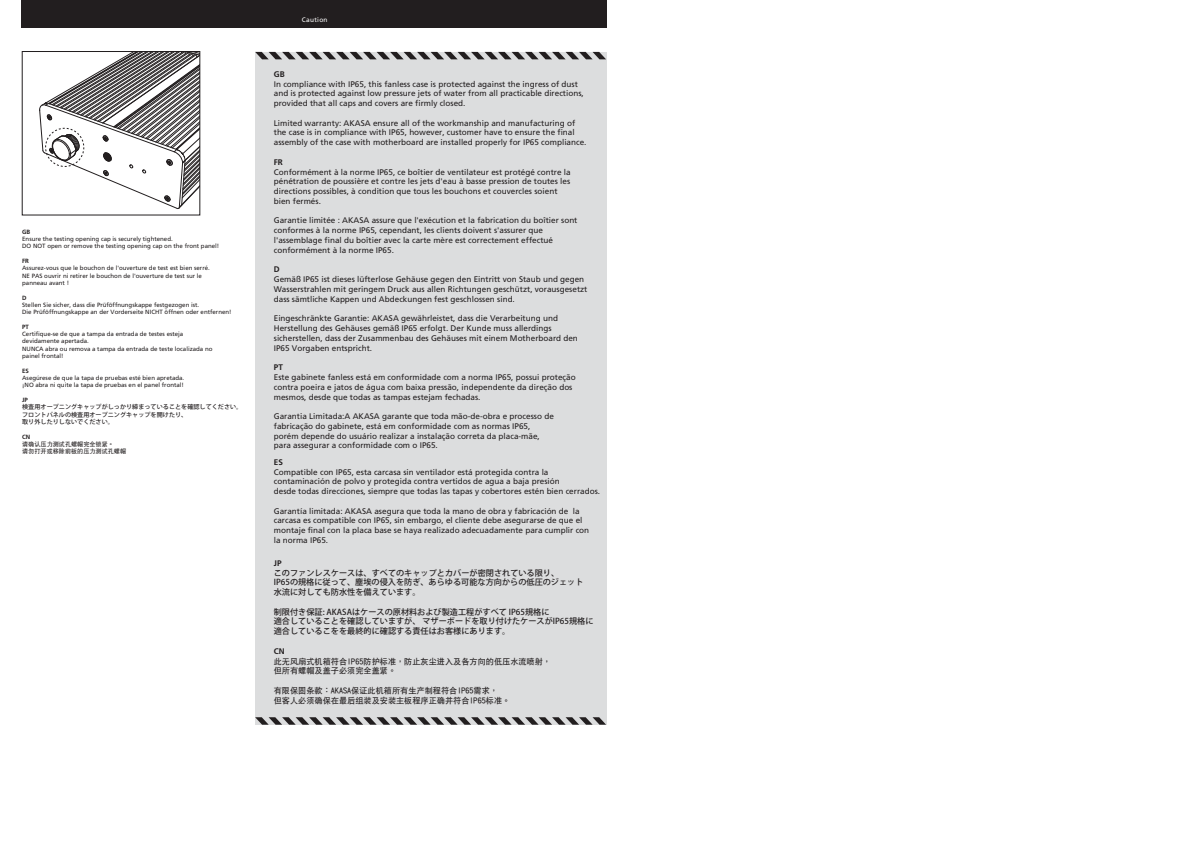
<style>
.page{position:relative;width:1190px;height:842px;background:#fff}
.page>*{position:absolute;margin:0;border:0;box-sizing:border-box;transform-origin:0 0}
.t1{font:8.1px/9.8px "Frutiger";color:#221e1f}
.t2{font:500 8.1px/9.8px "Koz Go Pro";color:#221e1f}
.t3{font:8.1px/9.8px "DF Hei W7 GB5";color:#221e1f}
.t4{font:700 8.1px "Frutiger";color:#221e1f}
.t5{font:6.5px "Frutiger";letter-spacing:.05em;color:#fff}
.t6{font:6.1px/7.3px "Frutiger";color:#221e1f}
.t7{font:500 6.1px/7.3px "Koz Go Pro";color:#221e1f}
.t8{font:6.1px/7.3px "DF Hei W7 GB5";color:#221e1f}
.t9{font:700 6.1px "Frutiger";color:#221e1f}
</style>
<div class="page">
<div style="left:255px;top:52px;width:351px;height:673px;background:#dcddde"></div>
<div style="left:22px;top:51px;width:178px;height:165px;border:1px solid #221e1f"></div>
<svg style="left:39px;top:52px;width:162px;height:157px"></svg>
<div style="left:45px;top:128px;width:39px;height:39px;border:1px dashed #221e1f;border-radius:50%"></div>
<div style="left:22px;top:0;width:585px;height:28px;background:#221e1f"></div>
<svg style="left:255px;top:52px;width:351px;height:7px"></svg>
<svg style="left:255px;top:717px;width:351px;height:8px"></svg>
<p class="t9" style="left:22px;top:228px;width:10px">GB</p>
<p class="t6" style="left:22px;top:235px;width:198px">Ensure the testing opening cap is securely tightened.<br>DO NOT open or remove the testing opening cap on the front panel!</p>
<p class="t9" style="left:22px;top:257px;width:8px">FR</p>
<p class="t6" style="left:22px;top:264px;width:189px">Assurez-vous que le bouchon de l'ouverture de test est bien serré.<br>NE PAS ouvrir ni retirer le bouchon de l'ouverture de test sur le panneau avant !</p>
<p class="t9" style="left:22px;top:294px;width:6px">D</p>
<p class="t6" style="left:22px;top:301px;width:211px">Stellen Sie sicher, dass die Prüföffnungskappe festgezogen ist.<br>Die Prüföffnungskappe an der Vorderseite NICHT öffnen oder entfernen!</p>
<p class="t9" style="left:22px;top:323px;width:8px">PT</p>
<p class="t6" style="left:22px;top:330px;width:192px">Certifique-se de que a tampa da entrada de testes esteja devidamente apertada.<br>NUNCA abra ou remova a tampa da entrada de teste localizada no painel frontal!</p>
<p class="t9" style="left:22px;top:367px;width:8px">ES</p>
<p class="t6" style="left:22px;top:374px;width:164px">Asegúrese de que la tapa de pruebas esté bien apretada. ¡NO abra ni quite la tapa de pruebas en el panel frontal!</p>
<p class="t9" style="left:22px;top:396px;width:7px">JP</p>
<p class="t7" style="left:22px;top:404px;width:222px">検査用オープニングキャップがしっかり締まっていることを確認してください。フロントパネルの検査用オープニングキャップを開けたり、<br>取り外したりしないでください。</p>
<p class="t9" style="left:22px;top:433px;width:10px">CN</p>
<p class="t8" style="left:22px;top:441px;width:105px">請確認壓力測試孔螺帽完全鎖緊。<br>請勿打開或移除前板的壓力測試孔螺帽</p>
<p class="t5" style="left:302px;top:16px;width:27px">Caution</p>
<p class="t4" style="left:274px;top:69px;width:12px">GB</p>
<p class="t1" style="left:274px;top:79px;width:311px">In compliance with IP65, this fanless case is protected against the ingress of dust and is protected against low pressure jets of water from all practicable directions, provided that all caps and covers are firmly closed.</p>
<p class="t1" style="left:274px;top:118px;width:314px">Limited warranty: AKASA ensure all of the workmanship and manufacturing of the case is in compliance with IP65, however, customer have to ensure the final assembly of the case with motherboard are installed properly for IP65 compliance.</p>
<p class="t4" style="left:274px;top:157px;width:11px">FR</p>
<p class="t1" style="left:274px;top:167px;width:298px">Conformément à la norme IP65, ce boîtier de ventilateur est protégé contre la pénétration de poussière et contre les jets d'eau à basse pression de toutes les directions possibles, à condition que tous les bouchons et couvercles soient bien fermés.</p>
<p class="t1" style="left:274px;top:216px;width:305px">Garantie limitée : AKASA assure que l'exécution et la fabrication du boîtier sont conformes à la norme IP65, cependant, les clients doivent s'assurer que l'assemblage final du boîtier avec la carte mère est correctement effectué conformément à la norme IP65.</p>
<p class="t4" style="left:274px;top:265px;width:7px">D</p>
<p class="t1" style="left:274px;top:275px;width:315px">Gemäß IP65 ist dieses lüfterlose Gehäuse gegen den Eintritt von Staub und gegen<br>Wasserstrahlen mit geringem Druck aus allen Richtungen geschützt, vorausgesetzt dass sämtliche Kappen und Abdeckungen fest geschlossen sind.</p>
<p class="t1" style="left:274px;top:314px;width:305px">Eingeschränkte Garantie: AKASA gewährleistet, dass die Verarbeitung und Herstellung des Gehäuses gemäß IP65 erfolgt. Der Kunde muss allerdings sicherstellen, dass der Zusammenbau des Gehäuses mit einem Motherboard den IP65 Vorgaben entspricht.</p>
<p class="t4" style="left:274px;top:363px;width:11px">PT</p>
<p class="t1" style="left:274px;top:372px;width:303px">Este gabinete fanless está em conformidade com a norma IP65, possui proteção contra poeira e jatos de água com baixa pressão, independente da direção dos mesmos, desde que todas as tampas estejam fechadas.</p>
<p class="t1" style="left:274px;top:411px;width:281px">Garantia Limitada:A AKASA garante que toda mão-de-obra e processo de fabricação do gabinete, está em conformidade com as normas IP65, porém depende do usuário realizar a instalação correta da placa-mãe, para assegurar a conformidade com o IP65.</p>
<p class="t4" style="left:274px;top:457px;width:11px">ES</p>
<p class="t1" style="left:274px;top:467px;width:328px">Compatible con IP65, esta carcasa sin ventilador está protegida contra la contaminación de polvo y protegida contra vertidos de agua a baja presión<br>desde todas direcciones, siempre que todas las tapas y cobertores estén bien cerrados.</p>
<p class="t1" style="left:274px;top:506px;width:317px">Garantía limitada: AKASA asegura que toda la mano de obra y fabricación de la carcasa es compatible con IP65, sin embargo, el cliente debe asegurarse de que el montaje final con la placa base se haya realizado adecuadamente para cumplir con la norma IP65.</p>
<p class="t4" style="left:274px;top:558px;width:9px">JP</p>
<p class="t2" style="left:274px;top:568px;width:311px">このファンレスケースは、すべてのキャップとカバーが密閉されている限り、<br>IP65の規格に従って、塵埃の侵入を防ぎ、あらゆる可能な方向からの低圧のジェット水流に対しても防水性を備えています。</p>
<p class="t2" style="left:274px;top:607px;width:321px">制限付き保証: AKASAはケースの原材料および製造工程がすべて IP65規格に<br>適合していることを確認していますが、 マザーボードを取り付けたケースがIP65規格に適合しているこをを最終的に確認する責任はお客様にあります。</p>
<p class="t4" style="left:274px;top:646px;width:12px">CN</p>
<p class="t3" style="left:274px;top:656px;width:279px">此無風扇式機箱符合IP65防護標準，防止灰塵進入及各方向的低壓水流噴射，但所有螺帽及蓋子必須完全蓋緊。</p>
<p class="t3" style="left:274px;top:686px;width:238px">有限保固條款：AKASA保證此機箱所有生產製程符合IP65需求，<br>但客人必須確保在最後組裝及安裝主板程序正確並符合IP65標準。</p>
</div>
